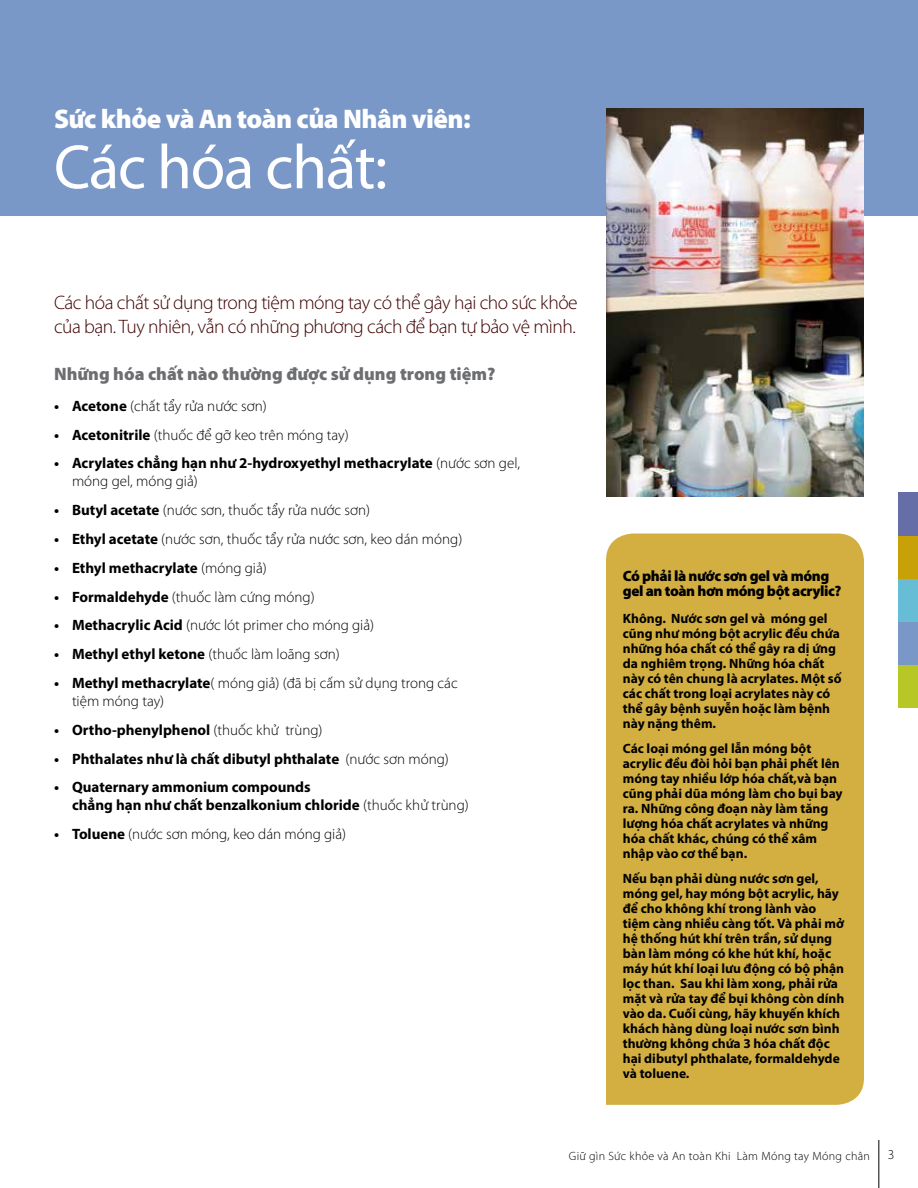
<style>
.page{position:relative;width:918px;height:1188px;background:#fff}
.page>*{position:absolute;margin:0;border:0;box-sizing:border-box;transform-origin:0 0}
.t1{font:63px "Myriad Pro";letter-spacing:-.02em;color:#fff}
.t2{font:900 27px "Myriad Pro";letter-spacing:-.02em;color:#fff}
.t3{font:300 19.5px/24px "Myriad Pro";letter-spacing:-.025em;color:#3e0000}
.t4{font:900 18px "Myriad Pro";color:#6d6e71}
.t5{font:300 15px/18px "Myriad Pro";color:#000}
.t6{font:700 15px/18px "Myriad Pro";color:#000}
.t7{font:900 15px/15px "Myriad Pro";letter-spacing:-.025em;color:#000}
.t8{font:700 13.5px/15px "Myriad Pro";color:#000}
.t9{font:300 13.5px "Myriad Pro";color:#000}
.t10{font:300 12px "Myriad Pro";letter-spacing:.025em;color:#000}
.s1{font-weight:700}
.s2{font-weight:300}
</style>
<div class="page">
<div style="left:898px;top:665px;width:20px;height:43px;background:#b7c726"></div>
<div style="left:898px;top:622px;width:20px;height:43px;background:#7997c7"></div>
<div style="left:898px;top:579px;width:20px;height:43px;background:#68bdd6"></div>
<div style="left:898px;top:536px;width:20px;height:43px;background:#c8a008"></div>
<div style="left:898px;top:492px;width:20px;height:44px;background:#666ea8"></div>
<div style="left:0;top:0;width:918px;height:216px;background:#7997c7"></div>
<div style="left:606px;top:534px;width:258px;height:571px;background:#d3af42"></div>
<hr style="left:879px;top:1140px;width:1px;height:48px;background:#000">
<img style="left:606px;top:108px;width:258px;height:389px">
<h2 class="t2" style="left:54px;top:101px;width:418px">Sức khỏe và An toàn của Nhân viên:</h2>
<h1 class="t1" style="left:54px;top:128px;width:335px">Các hóa chất:</h1>
<h3 class="t3" style="left:54px;top:291px;width:525px">Các hóa chất sử dụng trong tiệm móng tay có thể gây hại cho sức khỏe của bạn. Tuy nhiên, vẫn có những phương cách để bạn tự bảo vệ mình.</h3>
<h3 class="t4" style="left:54px;top:362px;width:443px">Những hóa chất nào thường được sử dụng trong tiệm?</h3>
<p class="t5" style="left:54px;top:397px;width:214px"><span class="s1">• Acetone</span> (chất tẩy rửa nước sơn)</p>
<p class="t5" style="left:54px;top:425px;width:296px"><span class="s1">• Acetonitrile</span> (thuốc để gỡ keo trên móng tay)</p>
<p class="t6" style="left:72px;top:454px;width:450px;text-indent:-18px">• Acrylates chẳng hạn như 2-hydroxyethyl methacrylate <span class="s2">(nước sơn gel, móng gel, móng giả)</span></p>
<p class="t5" style="left:54px;top:501px;width:318px"><span class="s1">• Butyl acetate</span> (nước sơn, thuốc tẩy rửa nước sơn)</p>
<p class="t5" style="left:54px;top:530px;width:410px"><span class="s1">• Ethyl acetate</span> (nước sơn, thuốc tẩy rửa nước sơn, keo dán móng)</p>
<p class="t6" style="left:54px;top:558px;width:214px">• Ethyl methacrylate <span class="s2">(móng giả)</span></p>
<p class="t5" style="left:54px;top:587px;width:262px"><span class="s1">• Formaldehyde</span> (thuốc làm cứng móng)</p>
<p class="t5" style="left:54px;top:616px;width:322px"><span class="s1">• Methacrylic Acid</span> (nước lót primer cho móng giả)</p>
<p class="t6" style="left:54px;top:645px;width:287px">• Methyl ethyl ketone <span class="s2">(thuốc làm loãng sơn)</span></p>
<p class="t5" style="left:72px;top:674px;width:387px;text-indent:-18px"><span class="s1">• Methyl methacrylate</span>( móng giả) (đã bị cấm sử dụng trong các tiệm móng tay)</p>
<p class="t6" style="left:54px;top:720px;width:270px">• Ortho-phenylphenol <span class="s2">(thuốc khử trùng)</span></p>
<p class="t6" style="left:54px;top:749px;width:396px">• Phthalates như là chất dibutyl phthalate <span class="s2">(nước sơn móng)</span></p>
<p class="t6" style="left:72px;top:778px;width:398px;text-indent:-18px">• Quaternary ammonium compounds<br>chẳng hạn như chất benzalkonium chloride <span class="s2">(thuốc khử trùng)</span></p>
<p class="t5" style="left:54px;top:825px;width:294px"><span class="s1">• Toluene</span> (nước sơn móng, keo dán móng giả)</p>
<p class="t7" style="left:623px;top:568px;width:220px">Có phải là nước sơn gel và móng gel an toàn hơn móng bột acrylic?</p>
<p class="t8" style="left:623px;top:611px;width:220px">Không. Nước sơn gel và móng gel cũng như móng bột acrylic đều chứa những hóa chất có thể gây ra dị ứng da nghiêm trọng. Những hóa chất này có tên chung là acrylates. Một số các chất trong loại acrylates này có thể gây bệnh suyễn hoặc làm bệnh này nặng thêm.</p>
<p class="t8" style="left:623px;top:741px;width:221px">Các loại móng gel lẫn móng bột acrylic đều đòi hỏi bạn phải phết lên móng tay nhiều lớp hóa chất,và bạn cũng phải dũa móng làm cho bụi bay ra. Những công đoạn này làm tăng lượng hóa chất acrylates và những hóa chất khác, chúng có thể xâm nhập vào cơ thể bạn.</p>
<p class="t8" style="left:623px;top:870px;width:223px">Nếu bạn phải dùng nước sơn gel, móng gel, hay móng bột acrylic, hãy để cho không khí trong lành vào tiệm càng nhiều càng tốt. Và phải mở hệ thống hút khí trên trần, sử dụng bàn làm móng có khe hút khí, hoặc máy hút khí loại lưu động có bộ phận lọc than. Sau khi làm xong, phải rửa mặt và rửa tay để bụi không còn dính vào da. Cuối cùng, hãy khuyến khích khách hàng dùng loại nước sơn bình thường không chứa 3 hóa chất độc hại dibutyl phthalate, formaldehyde và toluene.</p>
<p class="t10" style="left:569px;top:1149px;width:302px">Giữ gìn Sức khỏe và An toàn Khi Làm Móng tay Móng chân</p>
<p class="t9" style="left:888px;top:1147px;width:8px">3</p>
</div>
